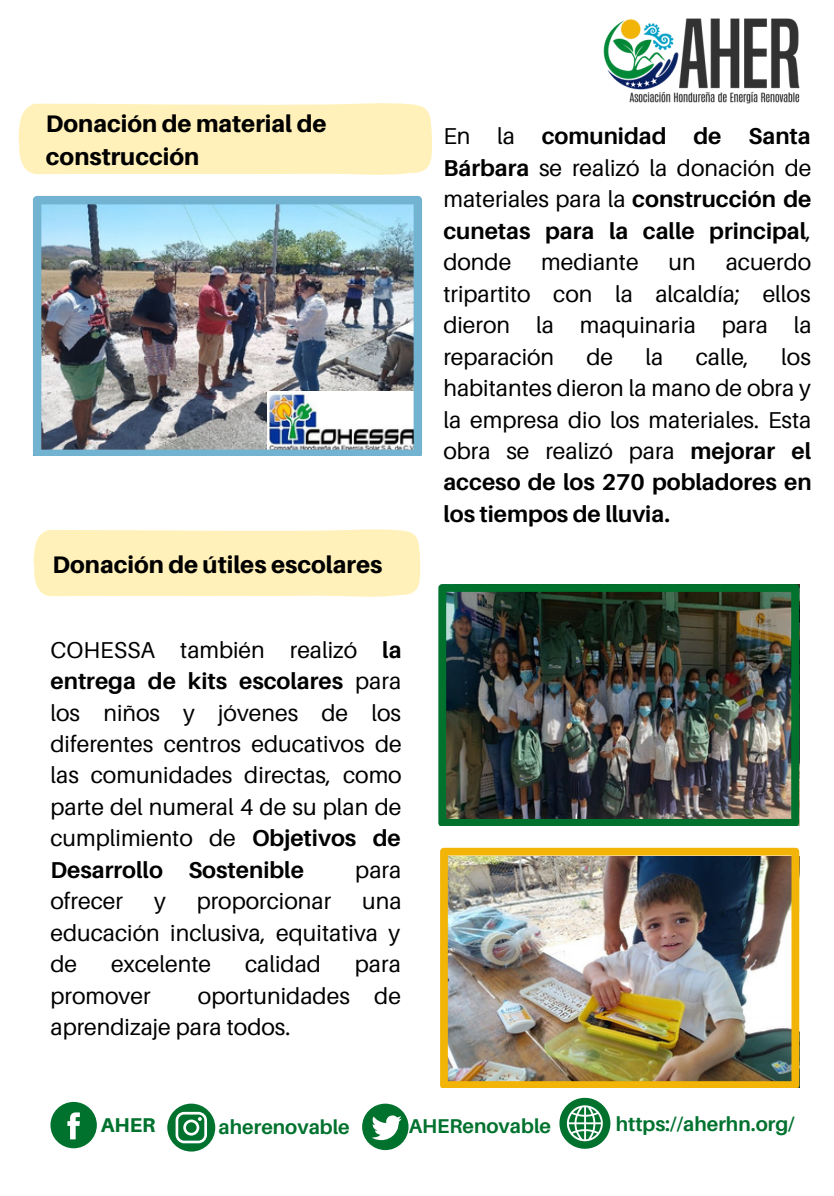
<style>
.page{position:relative;width:834px;height:1196px;background:#fff}
.page>*{position:absolute;margin:0;border:0;box-sizing:border-box;transform-origin:0 0}
.t1{font:800 24px/33px "Aileron";color:#000}
.t2{font:23px/31.4px "Aileron";color:#000;text-align:justify}
.t3{font:700 23px/31.4px "Aileron";color:#000;text-align:justify}
.t4{font:700 20px "Aileron";color:#00722e}
.t5{font:800 20px "Aileron";color:#00722e}
.s1{font-weight:700}
.s2{font-weight:400}
</style>
<div class="page">
<img style="left:603px;top:18px;width:197px;height:86px">
<svg style="left:50px;top:1101px;width:47px;height:47px"></svg>
<svg style="left:167px;top:1103px;width:48px;height:48px"></svg>
<svg style="left:362px;top:1103px;width:46px;height:47px"></svg>
<svg style="left:559px;top:1097px;width:51px;height:51px"></svg>
<img style="left:33px;top:196px;width:389px;height:259px">
<div style="left:19px;top:103px;width:414px;height:72px;background:#fff1b9"></div>
<img style="left:438px;top:584px;width:361px;height:241px">
<img style="left:440px;top:847px;width:359px;height:240px">
<div style="left:34px;top:529px;width:387px;height:68px;background:#fff1b9"></div>
<p class="t1" style="left:46px;top:107px;width:282px">Donación de material de construcción</p>
<p class="t1" style="left:52px;top:547px;width:331px">Donación de útiles escolares</p>
<p class="t2" style="left:50px;top:633px;width:353px">COHESSA también realizó <span class="s1">la entrega de kits escolares</span> para los niños y jóvenes de los diferentes centros educativos de las comunidades directas, como parte del numeral 4 de su plan de cumplimiento de <span class="s1">Objetivos de Desarrollo Sostenible</span></p>
<p class="t2" style="left:355px;top:853px;width:47px">para</p>
<p class="t2" style="left:50px;top:885px;width:74px">ofrecer</p>
<p class="t2" style="left:154px;top:885px;width:13px">y</p>
<p class="t2" style="left:197px;top:885px;width:136px">proporcionar</p>
<p class="t2" style="left:50px;top:885px;width:353px;text-indent:312px">una educación inclusiva, equitativa y de</p>
<p class="t2" style="left:111px;top:948px;width:102px">excelente</p>
<p class="t2" style="left:245px;top:948px;width:77px">calidad</p>
<p class="t2" style="left:355px;top:948px;width:47px">para</p>
<p class="t2" style="left:50px;top:979px;width:102px">promover</p>
<p class="t2" style="left:50px;top:979px;width:352px;text-indent:147px">oportunidades de aprendizaje para todos.</p>
<p class="t3" style="left:443px;top:120px;width:369px"><span class="s2">En la</span> comunidad de Santa Bárbara <span class="s2">se realizó la donación de materiales para la</span> construcción de cunetas para la calle principal<span class="s2">, donde</span></p>
<p class="t2" style="left:443px;top:246px;width:370px;text-indent:282px">acuerdo tripartito con la alcaldía; ellos dieron la maquinaria para la reparación</p>
<p class="t2" style="left:541px;top:246px;width:99px">mediante</p>
<p class="t2" style="left:668px;top:246px;width:29px">un</p>
<p class="t2" style="left:443px;top:340px;width:370px;text-indent:338px">los habitantes dieron la mano de obra y la empresa dio los materiales. Esta obra se realizó para <span class="s1">mejorar el acceso de los 270 pobladores en los tiempos de lluvia.</span></p>
<p class="t2" style="left:586px;top:340px;width:28px">de</p>
<p class="t2" style="left:645px;top:340px;width:19px">la</p>
<p class="t2" style="left:695px;top:340px;width:55px">calle,</p>
<p class="t5" style="left:101px;top:1112px;width:56px">AHER</p>
<p class="t4" style="left:219px;top:1114px;width:133px">aherenovable</p>
<p class="t4" style="left:409px;top:1113px;width:144px">AHERenovable</p>
<p class="t4" style="left:616px;top:1111px;width:180px">https://aherhn.org/</p>
</div>
